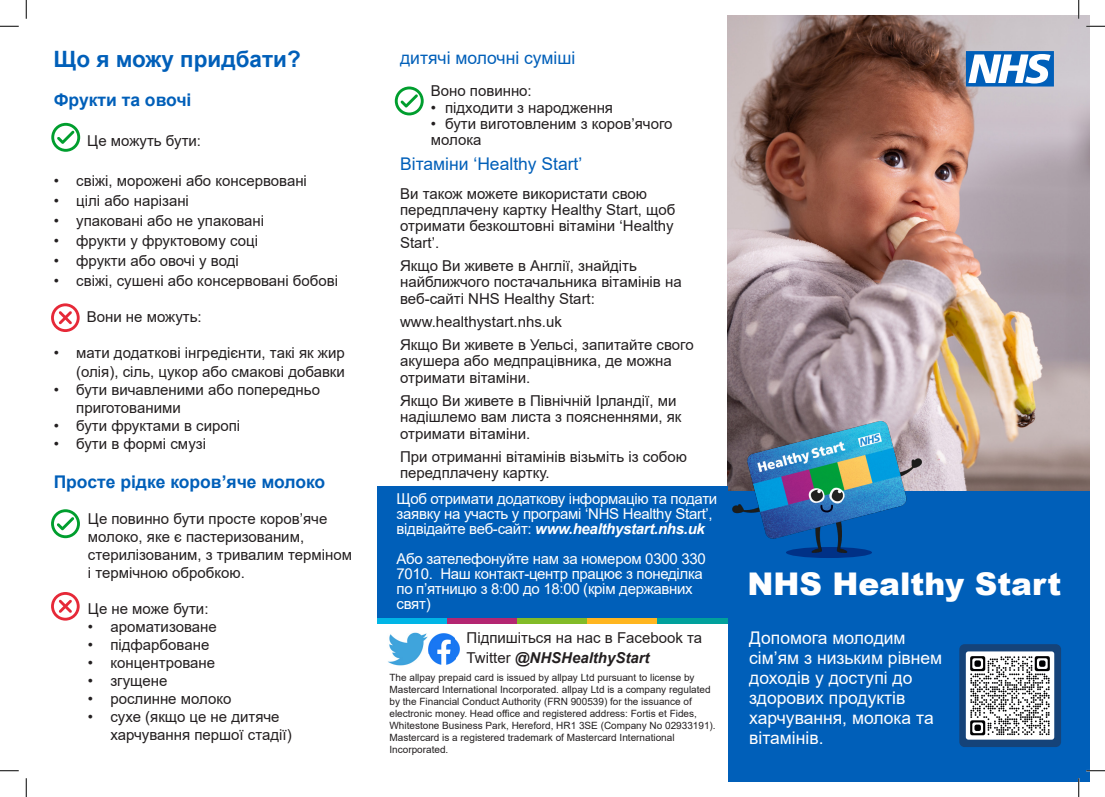
<style>
.page{position:relative;width:1105px;height:797px;background:#fff}
.page>*{position:absolute;margin:0;border:0;box-sizing:border-box;transform-origin:0 0}
.t1{font:900 31.25px "Arial";color:#fff}
.t2{font:700 22.5px "Arial";color:#005fb9}
.t3{font:17.5px/20px "Arial";color:#fff}
.t4{font:17.5px "Arial";color:#005fb9}
.t5{font:700 17.5px "Arial";color:#005fb9}
.t6{font:15px/16.2px "Arial";color:#231f20}
.t7{font:15px/15px "Arial";letter-spacing:-.02em;color:#fff}
.t8{font:10px/12px "Arial";color:#231f20}
.s1{font-weight:700;font-style:italic}
</style>
<div class="page">
<img style="left:728px;top:16px;width:361px;height:474px">
<div style="left:377px;top:486px;width:351px;height:135px;background:#005fb9"></div>
<div style="left:728px;top:490px;width:361px;height:291px;background:#005fb9"></div>
<img style="left:388px;top:632px;width:40px;height:34px">
<img style="left:428px;top:633px;width:31px;height:31px">
<svg style="left:51px;top:123px;width:29px;height:29px"></svg>
<svg style="left:51px;top:303px;width:29px;height:29px"></svg>
<svg style="left:395px;top:86px;width:29px;height:29px"></svg>
<svg style="left:51px;top:509px;width:29px;height:29px"></svg>
<svg style="left:51px;top:592px;width:29px;height:28px"></svg>
<div style="left:377px;top:618px;width:70px;height:6px;background:#00b5e6"></div>
<div style="left:447px;top:618px;width:70px;height:6px;background:#b42672"></div>
<div style="left:517px;top:618px;width:71px;height:6px;background:#82bb27"></div>
<div style="left:588px;top:618px;width:70px;height:6px;background:#ffb620"></div>
<div style="left:658px;top:618px;width:70px;height:6px;background:#00a19c"></div>
<svg style="left:966px;top:51px;width:88px;height:35px"></svg>
<div style="left:786px;top:547px;width:86px;height:11px;background:#003186;border-radius:50%"></div>
<img style="left:732px;top:421px;width:189px;height:131px">
<div style="left:959px;top:644px;width:102px;height:103px;background:#154379;border-radius:5px"></div>
<img style="left:966px;top:651px;width:88px;height:88px">
<svg style="left:0;top:25px;width:19px;height:2px"></svg>
<svg style="left:1086px;top:25px;width:19px;height:2px"></svg>
<svg style="left:0;top:770px;width:19px;height:1px"></svg>
<svg style="left:1086px;top:770px;width:19px;height:1px"></svg>
<svg style="left:25px;top:0;width:2px;height:19px"></svg>
<svg style="left:25px;top:778px;width:2px;height:19px"></svg>
<svg style="left:1078px;top:0;width:1px;height:19px"></svg>
<svg style="left:1078px;top:778px;width:1px;height:19px"></svg>
<p class="t2" style="left:53px;top:44px;width:249px">Що я можу придбати?</p>
<p class="t5" style="left:54px;top:88px;width:139px">Фрукти та овочі</p>
<p class="t6" style="left:87px;top:133px;width:115px">Це можуть бути:</p>
<p class="t6" style="left:54px;top:173px;width:255px">• свіжі, морожені або консервовані</p>
<p class="t6" style="left:54px;top:193px;width:137px">• цілі або нарізані</p>
<p class="t6" style="left:54px;top:213px;width:212px">• упаковані або не упаковані</p>
<p class="t6" style="left:54px;top:233px;width:206px">• фрукти у фруктовому соці</p>
<p class="t6" style="left:54px;top:253px;width:187px">• фрукти або овочі у воді</p>
<p class="t6" style="left:54px;top:273px;width:286px">• свіжі, сушені або консервовані бобові</p>
<p class="t6" style="left:87px;top:309px;width:117px">Вони не можуть:</p>
<p class="t6" style="left:54px;top:344px;width:293px;line-height:18px;text-align:right">• мати додаткові інгредієнти, такі як жир (олія), сіль, цукор або смакові добавки</p>
<p class="t6" style="left:76px;top:380px;width:245px;line-height:18px;text-indent:-22px">• бути вичавленими або попередньо приготованими</p>
<p class="t6" style="left:54px;top:417px;width:188px">• бути фруктами в сиропі</p>
<p class="t6" style="left:54px;top:435px;width:154px">• бути в формі смузі</p>
<p class="t5" style="left:54px;top:469px;width:273px">Просте рідке коров’яче молоко</p>
<p class="t6" style="left:88px;top:509px;width:266px;line-height:18px">Це повинно бути просте коров’яче молоко, яке є пастеризованим, стерилізованим, з тривалим терміном і термічною обробкою.</p>
<p class="t6" style="left:88px;top:600px;width:122px">Це не може бути:</p>
<p class="t6" style="left:88px;top:618px;width:130px">• ароматизоване</p>
<p class="t6" style="left:88px;top:636px;width:123px">• підфарбоване</p>
<p class="t6" style="left:88px;top:654px;width:129px">• концентроване</p>
<p class="t6" style="left:88px;top:672px;width:81px">• згущене</p>
<p class="t6" style="left:88px;top:690px;width:145px">• рослинне молоко</p>
<p class="t6" style="left:110px;top:707px;width:183px;line-height:18px;text-indent:-22px">• сухе (якщо це не дитяче харчування першої стадії)</p>
<p class="t4" style="left:400px;top:46px;width:177px">дитячі молочні суміші</p>
<p class="t6" style="left:431px;top:83px;width:103px">Воно повинно:</p>
<p class="t6" style="left:431px;top:99px;width:184px">• підходити з народження</p>
<p class="t6" style="left:431px;top:115px;width:243px">• бути виготовленим з коров’ячого молока</p>
<p class="t4" style="left:400px;top:152px;width:184px">Вітаміни ‘Healthy Start’</p>
<p class="t6" style="left:400px;top:185px;width:277px">Ви також можете використати свою передплачену картку Healthy Start, щоб отримати безкоштовні вітаміни ‘Healthy<br>Start’.</p>
<p class="t6" style="left:400px;top:257px;width:283px">Якщо Ви живете в Англії, знайдіть найближчого постачальника вітамінів на веб-сайті NHS Healthy Start:</p>
<p class="t6" style="left:400px;top:313px;width:163px">www.healthystart.nhs.uk</p>
<p class="t6" style="left:400px;top:337px;width:295px">Якщо Ви живете в Уельсі, запитайте свого акушера або медпрацівника, де можна отримати вітаміни.</p>
<p class="t6" style="left:400px;top:392px;width:283px">Якщо Ви живете в Північній Ірландії, ми надішлемо вам листа з поясненнями, як отримати вітаміни.</p>
<p class="t6" style="left:400px;top:448px;width:288px">При отриманні вітамінів візьміть із собою передплачену картку.</p>
<p class="t7" style="left:397px;top:491px;width:322px">Щоб отримати додаткову інформацію та подати заявку на участь у програмі ‘NHS Healthy Start’, відвідайте веб-сайт: <span class="s1">www.healthystart.nhs.uk</span></p>
<p class="t7" style="left:397px;top:551px;width:311px">Або зателефонуйте нам за номером 0300 330<br>7010. Наш контакт-центр працює з понеділка по п’ятницю з 8:00 до 18:00 (крім державних свят)</p>
<p class="t6" style="left:467px;top:628px;width:237px;line-height:20px">Підпишіться на нас в Facebook та<br>Twitter <span class="s1">@NHSHealthyStart</span></p>
<p class="t8" style="left:389px;top:671px;width:328px">The allpay prepaid card is issued by allpay Ltd pursuant to license by Mastercard International Incorporated. allpay Ltd is a company regulated by the Financial Conduct Authority (FRN 900539) for the issuance of electronic money. Head office and registered address: Fortis et Fides, Whitestone Business Park, Hereford, HR1 3SE (Company No 02933191).<br>Mastercard is a registered trademark of Mastercard International Incorporated.</p>
<p class="t1" style="left:747px;top:560px;width:315px">NHS Healthy Start</p>
<p class="t3" style="left:749px;top:628px;width:195px">Допомога молодим сім’ям з низьким рівнем доходів у доступі до здорових продуктів харчування, молока та вітамінів.</p>
</div>
